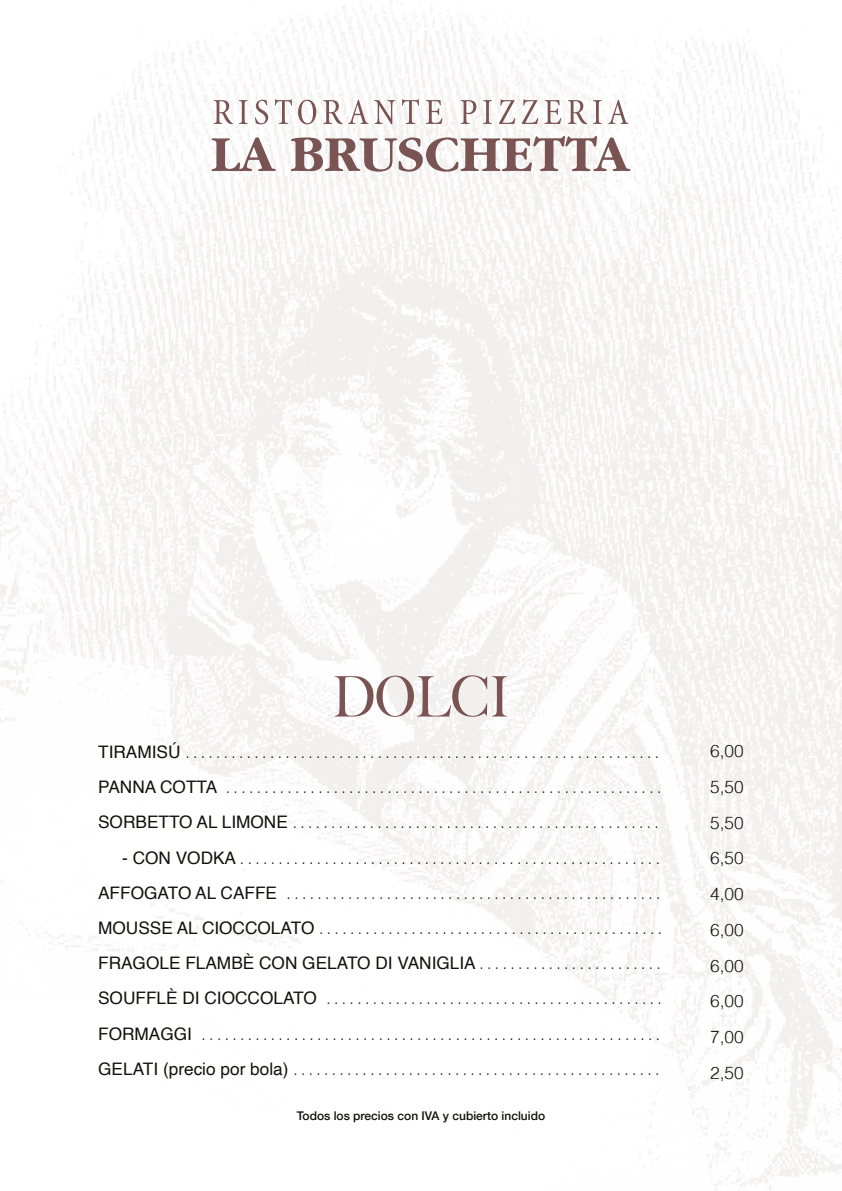
<style>
.page{position:relative;width:842px;height:1191px;background:#fff}
.page>*{position:absolute;margin:0;border:0;box-sizing:border-box;transform-origin:0 0}
.t1{font:500 56px "Big Caslon";color:#795453;scale:.89 1}
.t2{font:300 17.2px/35.2px "Helvetica";color:#12120d;scale:.9 1}
.t3{font:300 17.2px/35.7px "Helvetica";color:#12120d;text-align:justify}
.t4{font:500 12px "Helvetica Neue";color:#12120d}
.s1{font-weight:400}
</style>
<div class="page">
<svg style="left:214px;top:100px;width:19px;height:24px"></svg>
<svg style="left:239px;top:100px;width:9px;height:24px"></svg>
<svg style="left:255px;top:100px;width:13px;height:24px"></svg>
<svg style="left:275px;top:99px;width:17px;height:25px"></svg>
<svg style="left:298px;top:100px;width:18px;height:24px"></svg>
<svg style="left:323px;top:100px;width:45px;height:24px"></svg>
<svg style="left:374px;top:100px;width:21px;height:24px"></svg>
<svg style="left:402px;top:99px;width:17px;height:25px"></svg>
<svg style="left:426px;top:100px;width:16px;height:24px"></svg>
<svg style="left:461px;top:100px;width:15px;height:24px"></svg>
<svg style="left:483px;top:100px;width:9px;height:24px"></svg>
<svg style="left:499px;top:99px;width:16px;height:25px"></svg>
<svg style="left:522px;top:99px;width:16px;height:25px"></svg>
<svg style="left:544px;top:100px;width:17px;height:24px"></svg>
<svg style="left:568px;top:100px;width:19px;height:24px"></svg>
<svg style="left:593px;top:100px;width:9px;height:24px"></svg>
<svg style="left:608px;top:100px;width:20px;height:24px"></svg>
<svg style="left:212px;top:137px;width:64px;height:34px"></svg>
<svg style="left:291px;top:136px;width:339px;height:36px"></svg>
<h1 class="t1" style="left:332px;top:651px;width:201px">DOLCI</h1>
<p class="t2" style="left:98px;top:733px;width:627px"><span class="s1">TIRAMISÚ</span> . . . . . . . . . . . . . . . . . . . . . . . . . . . . . . . . . . . . . . . . . . . . . . . . . . . . . . . . . . . . . .<br><span class="s1">PANNA COTTA</span> . . . . . . . . . . . . . . . . . . . . . . . . . . . . . . . . . . . . . . . . . . . . . . . . . . . . . . . . .<br><span class="s1">SORBETTO AL LIMONE</span> . . . . . . . . . . . . . . . . . . . . . . . . . . . . . . . . . . . . . . . . . . . . . . . .</p>
<p class="t2" style="left:98px;top:838px;width:628px;text-indent:24px"><span class="s1">- CON VODKA</span> . . . . . . . . . . . . . . . . . . . . . . . . . . . . . . . . . . . . . . . . . . . . . . . . . . . . . . .<br><span class="s1">AFFOGATO AL CAFFE</span> . . . . . . . . . . . . . . . . . . . . . . . . . . . . . . . . . . . . . . . . . . . . . . . . .<br><span class="s1">MOUSSE AL CIOCCOLATO</span> . . . . . . . . . . . . . . . . . . . . . . . . . . . . . . . . . . . . . . . . . . . . .<br><span class="s1">FRAGOLE FLAMBÈ CON GELATO DI VANIGLIA</span> . . . . . . . . . . . . . . . . . . . . . . . .<br><span class="s1">SOUFFLÈ DI CIOCCOLATO</span> . . . . . . . . . . . . . . . . . . . . . . . . . . . . . . . . . . . . . . . . . . . .<br><span class="s1">FORMAGGI</span> . . . . . . . . . . . . . . . . . . . . . . . . . . . . . . . . . . . . . . . . . . . . . . . . . . . . . . . . . . . .<br><span class="s1">GELATI (precio por bola)</span> . . . . . . . . . . . . . . . . . . . . . . . . . . . . . . . . . . . . . . . . . . . . . . . .</p>
<p class="t4" style="left:297px;top:1106px;width:250px">Todos los precios con IVA y cubierto incluido</p>
<p class="t3" style="left:710px;top:732px;width:35px">6,00<br>5,50<br>5,50<br>6,50<br>4,00<br>6,00<br>6,00<br>6,00<br>7,00<br>2,50</p>
</div>
